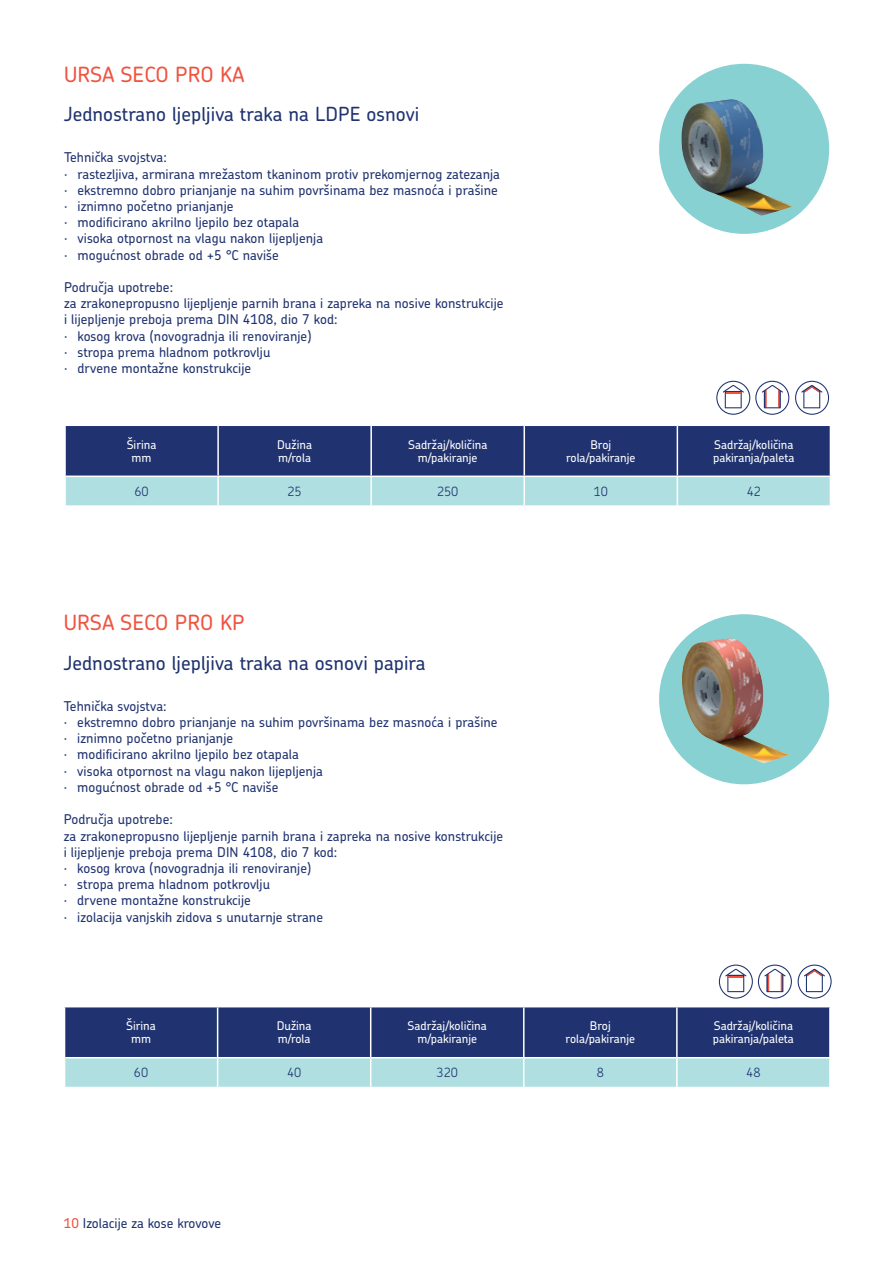
<style>
.page{position:relative;width:893px;height:1263px;background:#fff}
.page>*{position:absolute;margin:0;border:0;box-sizing:border-box;transform-origin:0 0}
.t1{font:500 21px "Chevin Pro";letter-spacing:.005em;color:#f0533f}
.t2{font:500 19.5px "Chevin Pro";letter-spacing:.005em;color:#203370}
.t3{font:500 13.5px/16.2px "Chevin Pro";letter-spacing:.005em;color:#203370}
.t4{font:300 12.75px "Chevin Pro";color:#203370}
.t5{font:500 12px/13.5px "Chevin Pro";color:#fff;text-align:center}
.s1{color:#f0533f}
</style>
<div class="page">
<svg style="left:65px;top:425px;width:766px;height:80px;background:#5a769c"></svg>
<hr style="left:66px;top:476px;width:151px;height:1px;background:#fff">
<div style="left:659px;top:64px;width:170px;height:170px;background:#87d1d3;border-radius:50%"></div>
<img style="left:681px;top:99px;width:112px;height:117px">
<svg style="left:64px;top:1007px;width:766px;height:80px;background:#59759b"></svg>
<hr style="left:677px;top:1057px;width:154px;height:1px;background:#fff">
<hr style="left:676px;top:1058px;width:2px;height:29px;background:#fff">
<hr style="left:829px;top:1058px;width:2px;height:29px;background:#fff">
<hr style="left:65px;top:1057px;width:152px;height:1px;background:#fff">
<div style="left:659px;top:614px;width:170px;height:170px;background:#87d1d3;border-radius:50%"></div>
<img style="left:681px;top:638px;width:109px;height:125px">
<svg style="left:795px;top:381px;width:34px;height:34px"></svg>
<svg style="left:716px;top:381px;width:73px;height:34px"></svg>
<svg style="left:798px;top:964px;width:34px;height:34px"></svg>
<svg style="left:719px;top:964px;width:73px;height:34px"></svg>
<h1 class="t1" style="left:64px;top:60px;width:182px">URSA SECO PRO KA</h1>
<h2 class="t2" style="left:64px;top:101px;width:357px">Jednostrano ljepljiva traka na LDPE osnovi</h2>
<p class="t3" style="left:64px;top:149px;width:438px">Tehnička svojstva:<br>· rastezljiva, armirana mrežastom tkaninom protiv prekomjernog zatezanja · ekstremno dobro prianjanje na suhim površinama bez masnoća i prašine · iznimno početno prianjanje<br>· modificirano akrilno ljepilo bez otapala<br>· visoka otpornost na vlagu nakon lijepljenja<br>· mogućnost obrade od +5 °C naviše</p>
<p class="t3" style="left:64px;top:279px;width:441px">Područja upotrebe:<br>za zrakonepropusno lijepljenje parnih brana i zapreka na nosive konstrukcije i lijepljenje preboja prema DIN 4108, dio 7 kod:<br>· kosog krova (novogradnja ili renoviranje)<br>· stropa prema hladnom potkrovlju<br>· drvene montažne konstrukcije</p>
<p class="t5" style="left:127px;top:437px;width:31px">Širina mm</p>
<p class="t5" style="left:277px;top:437px;width:36px;text-align:left">Dužina m/rola</p>
<p class="t5" style="left:408px;top:437px;width:81px">Sadržaj/količina m/pakiranje</p>
<p class="t5" style="left:566px;top:437px;width:71px">Broj rola/pakiranje</p>
<p class="t5" style="left:713px;top:437px;width:83px;text-align:left">Sadržaj/količina pakiranja/paleta</p>
<p class="t4" style="left:134px;top:483px;width:16px">60</p>
<p class="t4" style="left:287px;top:483px;width:16px">25</p>
<p class="t4" style="left:437px;top:483px;width:23px">250</p>
<p class="t4" style="left:594px;top:483px;width:16px">10</p>
<p class="t4" style="left:747px;top:483px;width:16px">42</p>
<h1 class="t1" style="left:64px;top:609px;width:182px">URSA SECO PRO KP</h1>
<h2 class="t2" style="left:64px;top:650px;width:363px">Jednostrano ljepljiva traka na osnovi papira</h2>
<p class="t3" style="left:64px;top:697px;width:435px">Tehnička svojstva:<br>· ekstremno dobro prianjanje na suhim površinama bez masnoća i prašine · iznimno početno prianjanje<br>· modificirano akrilno ljepilo bez otapala<br>· visoka otpornost na vlagu nakon lijepljenja<br>· mogućnost obrade od +5 °C naviše</p>
<p class="t3" style="left:64px;top:811px;width:441px">Područja upotrebe:<br>za zrakonepropusno lijepljenje parnih brana i zapreka na nosive konstrukcije i lijepljenje preboja prema DIN 4108, dio 7 kod:<br>· kosog krova (novogradnja ili renoviranje)<br>· stropa prema hladnom potkrovlju<br>· drvene montažne konstrukcije<br>· izolacija vanjskih zidova s unutarnje strane</p>
<p class="t5" style="left:126px;top:1018px;width:31px">Širina mm</p>
<p class="t5" style="left:277px;top:1018px;width:36px;text-align:left">Dužina m/rola</p>
<p class="t5" style="left:408px;top:1018px;width:81px">Sadržaj/količina m/pakiranje</p>
<p class="t5" style="left:566px;top:1018px;width:71px">Broj rola/pakiranje</p>
<p class="t5" style="left:713px;top:1018px;width:83px;text-align:left">Sadržaj/količina pakiranja/paleta</p>
<p class="t4" style="left:134px;top:1064px;width:16px">60</p>
<p class="t4" style="left:287px;top:1064px;width:16px">40</p>
<p class="t4" style="left:437px;top:1064px;width:23px">320</p>
<p class="t4" style="left:597px;top:1064px;width:9px">8</p>
<p class="t4" style="left:746px;top:1064px;width:16px">48</p>
<p class="t3" style="left:64px;top:1214px;width:159px"><span class="s1">10</span> Izolacije za kose krovove</p>
</div>
